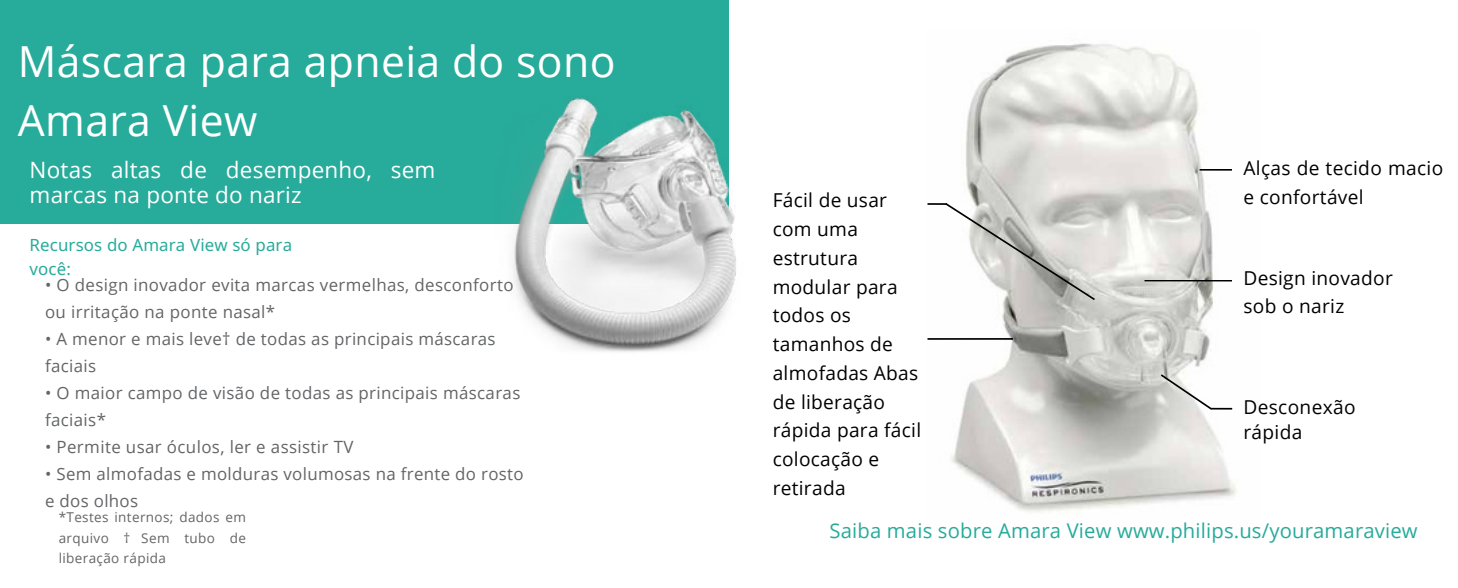
<style>
.page{position:relative;width:1458px;height:588px;background:#fff}
.page>*{position:absolute;margin:0;border:0;box-sizing:border-box;transform-origin:0 0}
.t1{font:42.75px/58.9px "Open Sans";letter-spacing:.01em;color:#fff}
.t2{font:22.5px/25.2px "Open Sans";letter-spacing:.01em;color:#fff}
.t3{font:20.25px "Open Sans";letter-spacing:.01em;color:#27ab9a}
.t4{font:19.12px/28.8px "Open Sans";letter-spacing:.015em;color:#000}
.t5{font:16.88px/27px "Open Sans";letter-spacing:.02em;color:#636466}
.t6{font:16.88px "Noto Sans";letter-spacing:.01em;color:#27ab9a}
.t7{font:13.5px/20.2px "Open Sans";letter-spacing:.025em;color:#636466;text-align:justify}
</style>
<div class="page">
<img style="left:928px;top:43px;width:309px;height:470px">
<div style="left:0;top:0;width:729px;height:223px;background:#27ab9a"></div>
<hr style="left:928px;top:338px;width:85px;height:1px;background:#000">
<svg style="left:928px;top:203px;width:167px;height:97px"></svg>
<hr style="left:1145px;top:279px;width:87px;height:2px;background:#000">
<hr style="left:1200px;top:169px;width:32px;height:1px;background:#000">
<svg style="left:1161px;top:374px;width:51px;height:35px"></svg>
<hr style="left:1211px;top:407px;width:21px;height:2px;background:#000">
<img style="left:477px;top:98px;width:259px;height:254px">
<p class="t1" style="left:18px;top:31px;width:599px">Máscara para apneia do sono<br>Amara View</p>
<p class="t2" style="left:30px;top:157px;width:408px">Notas altas de desempenho, sem marcas na ponte do nariz</p>
<h3 class="t6" style="left:30px;top:233px;width:264px">Recursos do Amara View só para</h3>
<h3 class="t6" style="left:30px;top:257px;width:43px">você:</h3>
<h4 class="t5" style="left:45px;top:271px;width:470px">• O design inovador evita marcas vermelhas, desconforto ou irritação na ponte nasal*</h4>
<h4 class="t5" style="left:45px;top:325px;width:452px">• A menor e mais leve† de todas as principais máscaras faciais</h4>
<h4 class="t5" style="left:45px;top:379px;width:477px">• O maior campo de visão de todas as principais máscaras faciais*</h4>
<h4 class="t5" style="left:45px;top:433px;width:310px">• Permite usar óculos, ler e assistir TV</h4>
<h4 class="t5" style="left:45px;top:460px;width:480px">• Sem almofadas e molduras volumosas na frente do rosto e dos olhos</h4>
<p class="t7" style="left:59px;top:506px;width:189px">*Testes internos; dados em arquivo † Sem tubo de liberação rápida</p>
<h4 class="t4" style="left:773px;top:185px;width:150px">Fácil de usar com uma estrutura modular para todos os tamanhos de almofadas Abas de liberação rápida para fácil colocação e retirada</h4>
<h2 class="t4" style="left:1243px;top:153px;width:201px">Alças de tecido macio e confortável</h2>
<h3 class="t4" style="left:1243px;top:262px;width:151px">Design inovador sob o nariz</h3>
<p class="t4" style="left:1243px;top:393px;width:114px;line-height:25.2px">Desconexão rápida</p>
<h3 class="t3" style="left:830px;top:516px;width:590px">Saiba mais sobre Amara View www.philips.us/youramaraview</h3>
</div>
